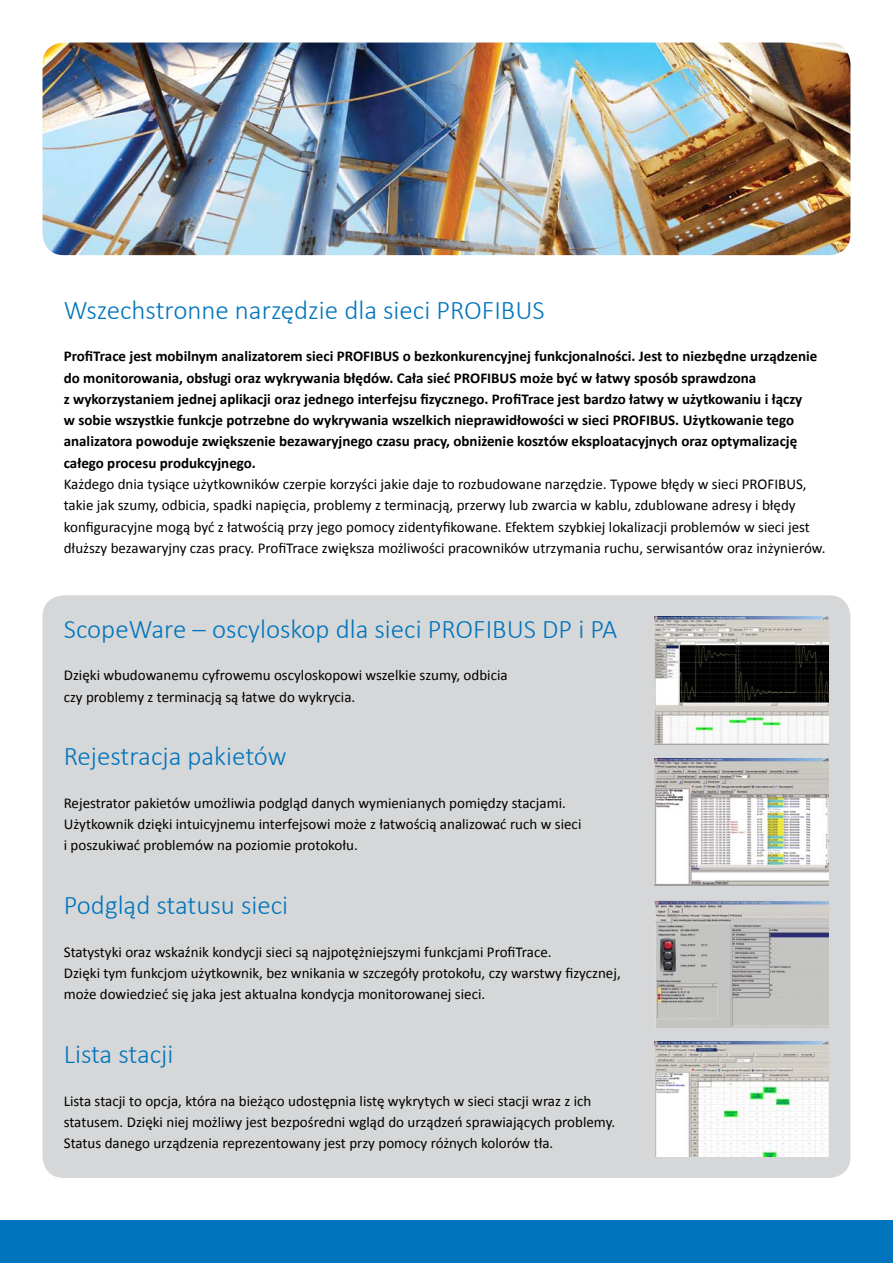
<style>
.page{position:relative;width:893px;height:1263px;background:#fff}
.page>*{position:absolute;margin:0;border:0;box-sizing:border-box;transform-origin:0 0}
.t1{font:300 27px "Calibri";color:#0075bd}
.t2{font:15px/21.3px "Calibri";color:#000}
.t3{font:700 15px/21.3px "Calibri";color:#000}
</style>
<div class="page">
<div style="left:0;top:1220px;width:893px;height:43px;background:#0075bd"></div>
<img style="left:43px;top:43px;width:807px;height:212px">
<div style="left:43px;top:595px;width:807px;height:583px;background:#d5d7d8;border-radius:21px"></div>
<img style="left:655px;top:617px;width:174px;height:127px">
<img style="left:655px;top:758px;width:174px;height:128px">
<img style="left:655px;top:900px;width:174px;height:128px">
<img style="left:655px;top:1042px;width:174px;height:115px">
<h1 class="t1" style="left:64px;top:293px;width:482px">Wszechstronne narzędzie dla sieci PROFIBUS</h1>
<p class="t3" style="left:64px;top:346px;width:755px">ProfiTrace jest mobilnym analizatorem sieci PROFIBUS o bezkonkurencyjnej funkcjonalności. Jest to niezbędne urządzenie do monitorowania, obsługi oraz wykrywania błędów. Cała sieć PROFIBUS może być w łatwy sposób sprawdzona<br>z wykorzystaniem jednej aplikacji oraz jednego interfejsu fizycznego. ProfiTrace jest bardzo łatwy w użytkowaniu i łączy<br>w sobie wszystkie funkcje potrzebne do wykrywania wszelkich nieprawidłowości w sieci PROFIBUS. Użytkowanie tego analizatora powoduje zwiększenie bezawaryjnego czasu pracy, obniżenie kosztów eksploatacyjnych oraz optymalizację całego procesu produkcyjnego.</p>
<p class="t2" style="left:64px;top:473px;width:763px">Każdego dnia tysiące użytkowników czerpie korzyści jakie daje to rozbudowane narzędzie. Typowe błędy w sieci PROFIBUS, takie jak szumy, odbicia, spadki napięcia, problemy z terminacją, przerwy lub zwarcia w kablu, zdublowane adresy i błędy konfiguracyjne mogą być z łatwością przy jego pomocy zidentyfikowane. Efektem szybkiej lokalizacji problemów w sieci jest dłuższy bezawaryjny czas pracy. ProfiTrace zwiększa możliwości pracowników utrzymania ruchu, serwisantów oraz inżynierów.</p>
<h1 class="t1" style="left:64px;top:612px;width:555px">ScopeWare – oscyloskop dla sieci PROFIBUS DP i PA</h1>
<p class="t2" style="left:64px;top:665px;width:445px">Dzięki wbudowanemu cyfrowemu oscyloskopowi wszelkie szumy, odbicia czy problemy z terminacją są łatwe do wykrycia.</p>
<h1 class="t1" style="left:64px;top:740px;width:224px">Rejestracja pakietów</h1>
<p class="t2" style="left:64px;top:792px;width:519px">Rejestrator pakietów umożliwia podgląd danych wymienianych pomiędzy stacjami.<br>Użytkownik dzięki intuicyjnemu interfejsowi może z łatwością analizować ruch w sieci i poszukiwać problemów na poziomie protokołu.</p>
<h1 class="t1" style="left:64px;top:888px;width:226px">Podgląd statusu sieci</h1>
<p class="t2" style="left:64px;top:941px;width:558px">Statystyki oraz wskaźnik kondycji sieci są najpotężniejszymi funkcjami ProfiTrace.<br>Dzięki tym funkcjom użytkownik, bez wnikania w szczegóły protokołu, czy warstwy fizycznej, może dowiedzieć się jaka jest aktualna kondycja monitorowanej sieci.</p>
<h1 class="t1" style="left:64px;top:1037px;width:111px">Lista stacji</h1>
<p class="t2" style="left:64px;top:1090px;width:553px">Lista stacji to opcja, która na bieżąco udostępnia listę wykrytych w sieci stacji wraz z ich statusem. Dzięki niej możliwy jest bezpośredni wgląd do urządzeń sprawiających problemy.<br>Status danego urządzenia reprezentowany jest przy pomocy różnych kolorów tła.</p>
</div>
